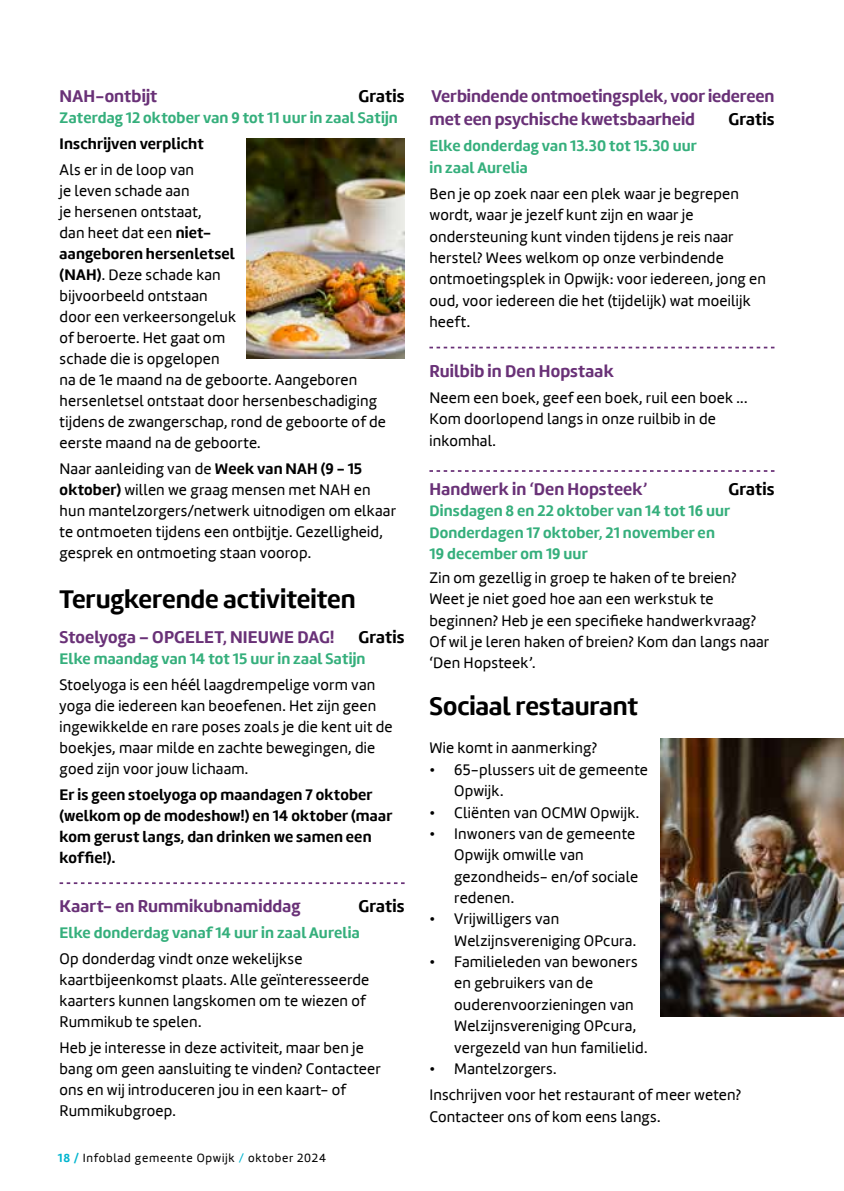
<style>
.page{position:relative;width:844px;height:1191px;background:#fff}
.page>*{position:absolute;margin:0;border:0;box-sizing:border-box;transform-origin:0 0}
.t1{font:700 26.25px "Marine";color:#000}
.t2{font:700 17.5px/23.1px "Marine";color:#693177}
.t3{font:700 17.5px "Marine";letter-spacing:.01em;color:#000}
.t4{font:15.75px/21px "Marine";letter-spacing:.01em;color:#000}
.t5{font:700 15.75px/21.3px "Marine";letter-spacing:.01em;color:#35af7c}
.t6{font:700 15.75px/21px "Marine";letter-spacing:.01em;color:#000}
.t7{font:12.25px "Marine";letter-spacing:.06em;color:#000}
.s1{font-weight:700}
.s2{font-weight:700;color:#00b5cf}
.s3{color:#00b5cf}
</style>
<div class="page">
<svg style="left:60px;top:882px;width:344px;height:2px"></svg>
<svg style="left:429px;top:347px;width:345px;height:1px"></svg>
<svg style="left:429px;top:470px;width:345px;height:2px"></svg>
<img style="left:246px;top:139px;width:158px;height:219px">
<img style="left:660px;top:739px;width:183px;height:278px">
<p class="t2" style="left:60px;top:84px;width:99px">NAH-ontbijt</p>
<p class="t3" style="left:358px;top:84px;width:48px">Gratis</p>
<p class="t5" style="left:60px;top:107px;width:339px">Zaterdag 12 oktober van 9 tot 11 uur in zaal Satijn</p>
<p class="t6" style="left:60px;top:133px;width:146px">Inschrijven verplicht</p>
<p class="t4" style="left:60px;top:159px;width:328px">Als er in de loop van<br>je leven schade aan<br>je hersenen ontstaat,<br>dan heet dat een <span class="s1">niet-<br>aangeboren hersenletsel<br>(NAH)</span>. Deze schade kan<br>bijvoorbeeld ontstaan<br>door een verkeersongeluk<br>of beroerte. Het gaat om<br>schade die is opgelopen<br>na de 1e maand na de geboorte. Aangeboren hersenletsel ontstaat door hersenbeschadiging tijdens de zwangerschap, rond de geboorte of de eerste maand na de geboorte.</p>
<p class="t4" style="left:60px;top:458px;width:338px">Naar aanleiding van de <span class="s1">Week van NAH (9 - 15 oktober)</span> willen we graag mensen met NAH en hun mantelzorgers/netwerk uitnodigen om elkaar te ontmoeten tijdens een ontbijtje. Gezelligheid, gesprek en ontmoeting staan voorop.</p>
<h1 class="t1" style="left:60px;top:582px;width:297px">Terugkerende activiteiten</h1>
<p class="t2" style="left:60px;top:625px;width:276px">Stoelyoga – OPGELET, NIEUWE DAG!</p>
<p class="t3" style="left:358px;top:625px;width:48px">Gratis</p>
<p class="t5" style="left:60px;top:648px;width:307px">Elke maandag van 14 tot 15 uur in zaal Satijn</p>
<p class="t4" style="left:60px;top:674px;width:334px">Stoelyoga is een héél laagdrempelige vorm van yoga die iedereen kan beoefenen. Het zijn geen ingewikkelde en rare poses zoals je die kent uit de boekjes, maar milde en zachte bewegingen, die goed zijn voor jouw lichaam.</p>
<p class="t6" style="left:60px;top:784px;width:334px">Er is geen stoelyoga op maandagen 7 oktober (welkom op de modeshow!) en 14 oktober (maar kom gerust langs, dan drinken we samen een koffie!).</p>
<p class="t2" style="left:60px;top:894px;width:242px">Kaart- en Rummikubnamiddag</p>
<p class="t3" style="left:358px;top:894px;width:48px">Gratis</p>
<p class="t5" style="left:60px;top:921px;width:301px">Elke donderdag vanaf 14 uur in zaal Aurelia</p>
<p class="t4" style="left:60px;top:948px;width:311px">Op donderdag vindt onze wekelijkse kaartbijeenkomst plaats. Alle geïnteresseerde kaarters kunnen langskomen om te wiezen of Rummikub te spelen.</p>
<p class="t4" style="left:60px;top:1037px;width:322px">Heb je interesse in deze activiteit, maar ben je bang om geen aansluiting te vinden? Contacteer ons en wij introduceren jou in een kaart- of Rummikubgroep.</p>
<p class="t7" style="left:58px;top:1150px;width:269px"><span class="s2">18 /</span> Infoblad gemeente Opwijk <span class="s3">/</span> oktober 2024</p>
<p class="t2" style="left:429px;top:84px;width:346px">Verbindende ontmoetingsplek, voor iedereen met een psychische kwetsbaarheid</p>
<p class="t3" style="left:728px;top:108px;width:48px">Gratis</p>
<p class="t5" style="left:429px;top:135px;width:269px">Elke donderdag van 13.30 tot 15.30 uur in zaal Aurelia</p>
<p class="t4" style="left:429px;top:183px;width:338px">Ben je op zoek naar een plek waar je begrepen wordt, waar je jezelf kunt zijn en waar je ondersteuning kunt vinden tijdens je reis naar herstel? Wees welkom op onze verbindende ontmoetingsplek in Opwijk: voor iedereen, jong en oud, voor iedereen die het (tijdelijk) wat moeilijk heeft.</p>
<p class="t2" style="left:429px;top:359px;width:186px">Ruilbib in Den Hopstaak</p>
<p class="t4" style="left:429px;top:387px;width:319px">Neem een boek, geef een boek, ruil een boek ...<br>Kom doorlopend langs in onze ruilbib in de inkomhal.</p>
<p class="t2" style="left:429px;top:477px;width:219px">Handwerk in ‘Den Hopsteek’</p>
<p class="t3" style="left:728px;top:477px;width:48px">Gratis</p>
<p class="t5" style="left:429px;top:500px;width:302px">Dinsdagen 8 en 22 oktober van 14 tot 16 uur<br>Donderdagen 17 oktober, 21 november en<br>19 december om 19 uur</p>
<p class="t4" style="left:429px;top:567px;width:341px">Zin om gezellig in groep te haken of te breien?<br>Weet je niet goed hoe aan een werkstuk te beginnen? Heb je een specifieke handwerkvraag?<br>Of wil je leren haken of breien? Kom dan langs naar ‘Den Hopsteek’.</p>
<h1 class="t1" style="left:429px;top:689px;width:210px">Sociaal restaurant</h1>
<p class="t4" style="left:429px;top:737px;width:169px">Wie komt in aanmerking?</p>
<p class="t4" style="left:454px;top:759px;width:195px;text-indent:-25px">• 65-plussers uit de gemeente<br>Opwijk.</p>
<p class="t4" style="left:429px;top:801px;width:211px">• Cliënten van OCMW Opwijk.</p>
<p class="t4" style="left:454px;top:823px;width:185px;text-indent:-25px">• Inwoners van de gemeente<br>Opwijk omwille van gezondheids- en/of sociale redenen.</p>
<p class="t4" style="left:454px;top:908px;width:183px;text-indent:-25px">• Vrijwilligers van<br>Welzijnsvereniging OPcura.</p>
<p class="t4" style="left:454px;top:951px;width:195px;text-indent:-25px">• Familieleden van bewoners en gebruikers van de ouderenvoorzieningen van<br>Welzijnsvereniging OPcura, vergezeld van hun familielid.</p>
<p class="t4" style="left:429px;top:1055px;width:313px;line-height:26.2px">• Mantelzorgers.<br>Inschrijven voor het restaurant of meer weten?</p>
<p class="t4" style="left:429px;top:1105px;width:232px">Contacteer ons of kom eens langs.</p>
</div>
